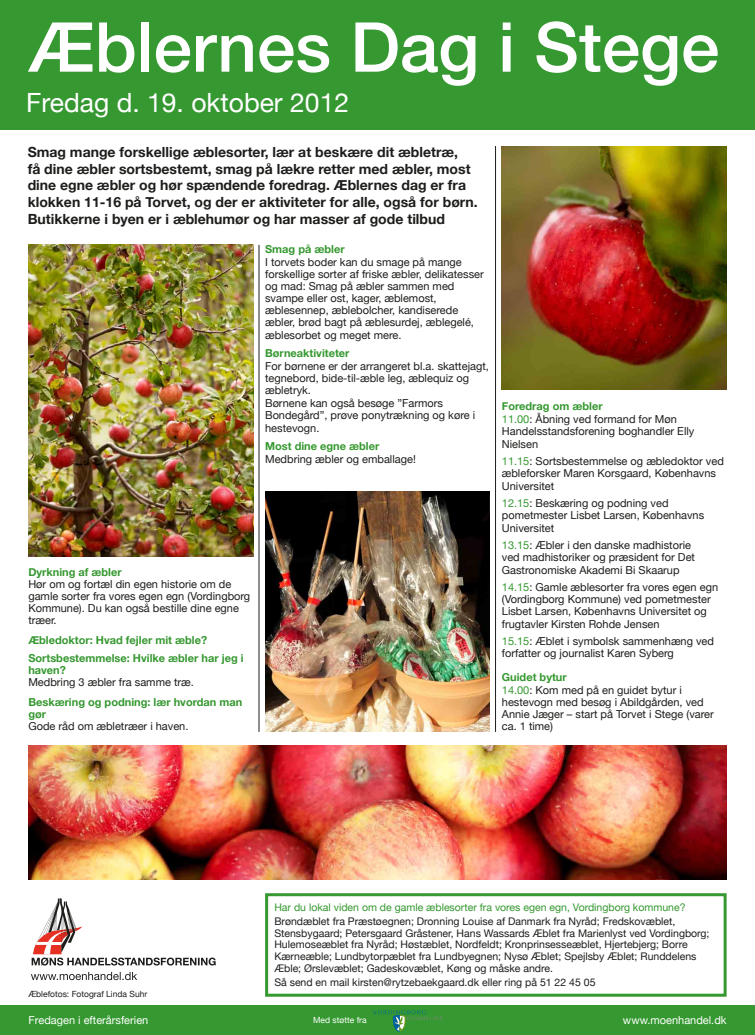
<style>
.page{position:relative;width:755px;height:1035px;background:#fff}
.page>*{position:absolute;margin:0;border:0;box-sizing:border-box;transform-origin:0 0}
.t1{font:500 68.9px "Helvetica Neue";color:#fff}
.t2{font:26.5px "Helvetica Neue";color:#fff}
.t3{font:700 14px/16.8px "Helvetica Neue";color:#1d1d1b}
.t4{font:11px/12.1px "Helvetica Neue";color:#1d1d1b}
.t5{font:700 11px/18.6px "Helvetica Neue";color:#359830}
.t6{font:11px "Helvetica Neue";color:#fff}
.t7{font:10.5px/11.5px "Helvetica Neue";color:#1d1d1b}
.t8{font:10.5px "Helvetica Neue";color:#359830}
.t9{font:8.5px "Helvetica Neue";color:#1d1d1b}
.t10{font:8.5px "Helvetica Neue";color:#fff}
.s1{font-weight:700;color:#359830}
.s2{color:#359830}
</style>
<div class="page">
<div style="left:265px;top:893px;width:461px;height:103px;border:3px solid #359830"></div>
<div style="left:0;top:0;width:754px;height:129px;background:#359830"></div>
<svg style="left:32px;top:898px;width:183px;height:67px"></svg>
<svg style="left:31px;top:972px;width:106px;height:8px"></svg>
<div style="left:0;top:1005px;width:754px;height:30px;background:#359830"></div>
<hr style="left:258px;top:245px;width:1px;height:487px;background:#1d1d1b">
<hr style="left:495px;top:146px;width:1px;height:586px;background:#1d1d1b">
<svg style="left:373px;top:1010px;width:70px;height:21px"></svg>
<img style="left:28px;top:746px;width:698px;height:133px">
<img style="left:501px;top:146px;width:225px;height:243px">
<img style="left:28px;top:245px;width:225px;height:311px">
<img style="left:265px;top:491px;width:224px;height:241px">
<h1 class="t1" style="left:28px;top:-8px;width:692px">Æblernes Dag i Stege</h1>
<h2 class="t2" style="left:26px;top:83px;width:324px">Fredag d. 19. oktober 2012</h2>
<p class="t3" style="left:28px;top:144px;width:451px">Smag mange forskellige æblesorter, lær at beskære dit æbletræ,<br>få dine æbler sortsbestemt, smag på lækre retter med æbler, most dine egne æbler og hør spændende foredrag. Æblernes dag er fra klokken 11-16 på Torvet, og der er aktiviteter for alle, også for børn.<br>Butikkerne i byen er i æblehumør og har masser af gode tilbud</p>
<p class="t5" style="left:265px;top:240px;width:81px">Smag på æbler</p>
<p class="t4" style="left:265px;top:257px;width:220px">I torvets boder kan du smage på mange forskellige sorter af friske æbler, delikatesser og mad: Smag på æbler sammen med svampe eller ost, kager, æblemost, æblesennep, æblebolcher, kandiserede æbler, brød bagt på æblesurdej, æblegelé, æblesorbet og meget mere.</p>
<p class="t5" style="left:265px;top:344px;width:86px">Børneaktiviteter</p>
<p class="t4" style="left:265px;top:361px;width:225px">For børnene er der arrangeret bl.a. skattejagt, tegnebord, bide-til-æble leg, æblequiz og æbletryk.<br>Børnene kan også besøge ”Farmors<br>Bondegård”, prøve ponytrækning og køre i hestevogn.</p>
<p class="t5" style="left:265px;top:437px;width:116px">Most dine egne æbler</p>
<p class="t4" style="left:265px;top:454px;width:152px">Medbring æbler og emballage!</p>
<p class="t5" style="left:28px;top:563px;width:95px">Dyrkning af æbler</p>
<p class="t4" style="left:28px;top:578px;width:223px">Hør om og fortæl din egen historie om de gamle sorter fra vores egen egn (Vordingborg<br>Kommune). Du kan også bestille dine egne træer.</p>
<p class="t5" style="left:28px;top:631px;width:217px">Æbledoktor: Hvad fejler mit æble?<br>Sortsbestemmelse: Hvilke æbler har jeg i</p>
<p class="t5" style="left:28px;top:661px;width:39px">haven?</p>
<p class="t4" style="left:28px;top:677px;width:167px">Medbring 3 æbler fra samme træ.</p>
<p class="t5" style="left:28px;top:696px;width:215px;line-height:12.1px">Beskæring og podning: lær hvordan man gør</p>
<p class="t4" style="left:28px;top:721px;width:161px">Gode råd om æbletræer i haven.</p>
<p class="t4" style="left:501px;top:401px;width:194px;line-height:12.4px"><span class="s1">Foredrag om æbler<br></span><span class="s2">11.00</span>: Åbning ved formand for Møn<br>Handelsstandsforening boghandler Elly<br>Nielsen</p>
<p class="t4" style="left:501px;top:456px;width:223px"><span class="s2">11.15</span>: Sortsbestemmelse og æbledoktor ved æbleforsker Maren Korsgaard, Københavns<br>Universitet</p>
<p class="t4" style="left:501px;top:498px;width:204px"><span class="s2">12.15</span>: Beskæring og podning ved pometmester Lisbet Larsen, Københavns<br>Universitet</p>
<p class="t4" style="left:501px;top:540px;width:194px"><span class="s2">13.15</span>: Æbler i den danske madhistorie ved madhistoriker og præsident for Det<br>Gastronomiske Akademi Bi Skaarup</p>
<p class="t4" style="left:501px;top:582px;width:217px"><span class="s2">14.15</span>: Gamle æblesorter fra vores egen egn (Vordingborg Kommune) ved pometmester Lisbet Larsen, Københavns Universitet og frugtavler Kirsten Rohde Jensen</p>
<p class="t4" style="left:501px;top:636px;width:213px"><span class="s2">15.15</span>: Æblet i symbolsk sammenhæng ved forfatter og journalist Karen Syberg</p>
<p class="t4" style="left:501px;top:671px;width:213px"><span class="s1">Guidet bytur<br></span><span class="s2">14.00</span>: Kom med på en guidet bytur i hestevogn med besøg i Abildgården, ved<br>Annie Jæger – start på Torvet i Stege (varer ca. 1 time)</p>
<p class="t9" style="left:28px;top:988px;width:120px">Æblefotos: Fotograf Linda Suhr</p>
<p class="t6" style="left:29px;top:1012px;width:121px">Fredagen i efterårsferien</p>
<p class="t8" style="left:274px;top:899px;width:412px">Har du lokal viden om de gamle æblesorter fra vores egen egn, Vordingborg kommune?</p>
<p class="t7" style="left:274px;top:916px;width:436px">Brøndæblet fra Præstøegnen; Dronning Louise af Danmark fra Nyråd; Fredskovæblet, Stensbygaard; Petersgaard Gråstener, Hans Wassards Æblet fra Marienlyst ved Vordingborg; Hulemoseæblet fra Nyråd; Høstæblet, Nordfeldt; Kronprinsesseæblet, Hjertebjerg; Borre Kærneæble; Lundbytorpæblet fra Lundbyegnen; Nysø Æblet; Spejlsby Æblet; Runddelens Æble; Ørslevæblet; Gadeskovæblet, Køng og måske andre.</p>
<p class="t7" style="left:274px;top:977px;width:322px">Så send en mail kirsten@rytzebaekgaard.dk eller ring på 51 22 45 05</p>
<p class="t10" style="left:313px;top:1014px;width:55px">Med støtte fra</p>
<p class="t6" style="left:622px;top:1012px;width:105px">www.moenhandel.dk</p>
</div>
